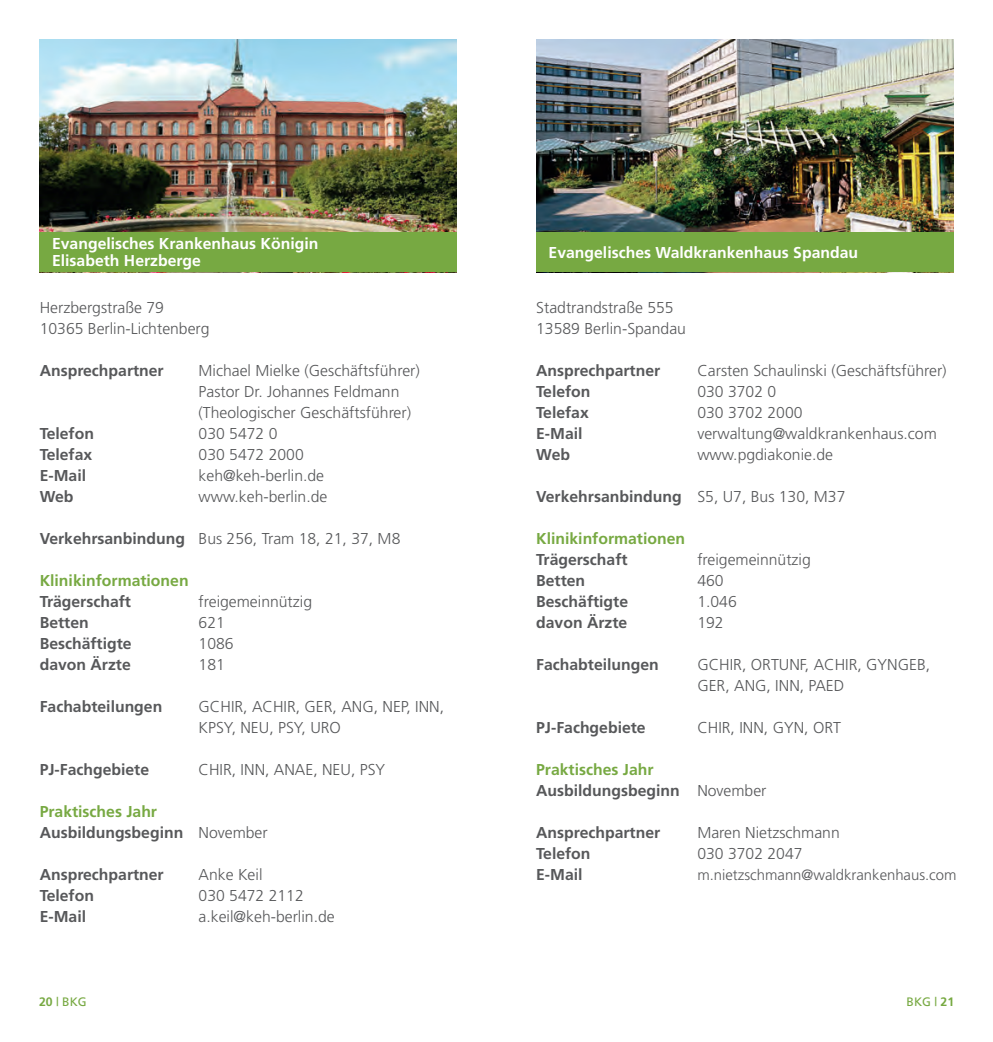
<style>
.page{position:relative;width:993px;height:1042px;background:#fff}
.page>*{position:absolute;margin:0;border:0;box-sizing:border-box;transform-origin:0 0}
.t1{font:300 15.75px/21px "Frutiger";color:#57585a}
.t2{font:700 15.75px/21px "Frutiger";color:#57585a}
.t3{font:700 15.75px/17px "Frutiger";color:#fff}
.t4{font:700 15.75px "Frutiger";color:#77a942}
.t5{font:300 14.88px "Frutiger";color:#57585a}
.t6{font:12.25px "Frutiger";color:#77a942}
.s1{font-weight:700}
.s2{color:#77a942}
.s3{font-weight:300}
</style>
<div class="page">
<img style="left:536px;top:40px;width:416px;height:192px">
<div style="left:536px;top:232px;width:416px;height:40px;background:#77a942"></div>
<img style="left:40px;top:40px;width:416px;height:192px">
<div style="left:40px;top:232px;width:416px;height:40px;background:#77a942"></div>
<p class="t3" style="left:52px;top:235px;width:268px">Evangelisches Krankenhaus Königin<br>Elisabeth Herzberge</p>
<p class="t1" style="left:40px;top:297px;width:171px">Herzbergstraße 79<br>10365 Berlin-Lichtenberg</p>
<p class="t2" style="left:40px;top:360px;width:125px">Ansprechpartner</p>
<p class="t1" style="left:198px;top:360px;width:223px">Michael Mielke (Geschäftsführer)<br>Pastor Dr. Johannes Feldmann (Theologischer Geschäftsführer)</p>
<p class="t2" style="left:40px;top:423px;width:56px">Telefon</p>
<p class="t1" style="left:198px;top:423px;width:80px">030 5472 0</p>
<p class="t2" style="left:40px;top:444px;width:54px">Telefax</p>
<p class="t1" style="left:198px;top:444px;width:107px">030 5472 2000</p>
<p class="t2" style="left:40px;top:465px;width:48px">E-Mail</p>
<p class="t1" style="left:198px;top:465px;width:127px">keh@keh-berlin.de</p>
<p class="t2" style="left:40px;top:486px;width:35px">Web</p>
<p class="t1" style="left:198px;top:486px;width:130px">www.keh-berlin.de</p>
<p class="t1" style="left:40px;top:528px;width:362px"><span class="s1">Verkehrsanbindung</span> Bus 256, Tram 18, 21, 37, M8</p>
<p class="t4" style="left:40px;top:571px;width:150px">Klinikinformationen</p>
<p class="t2" style="left:40px;top:591px;width:93px">Trägerschaft</p>
<p class="t1" style="left:198px;top:591px;width:115px">freigemeinnützig</p>
<p class="t2" style="left:40px;top:612px;width:51px">Betten</p>
<p class="t1" style="left:198px;top:612px;width:28px">621</p>
<p class="t2" style="left:40px;top:633px;width:93px">Beschäftigte</p>
<p class="t1" style="left:198px;top:633px;width:37px">1086</p>
<p class="t2" style="left:40px;top:654px;width:93px">davon Ärzte</p>
<p class="t1" style="left:198px;top:654px;width:28px">181</p>
<p class="t2" style="left:40px;top:696px;width:124px">Fachabteilungen</p>
<p class="t1" style="left:198px;top:696px;width:247px">GCHIR, ACHIR, GER, ANG, NEP, INN,<br>KPSY, NEU, PSY, URO</p>
<p class="t2" style="left:40px;top:759px;width:111px">PJ-Fachgebiete</p>
<p class="t1" style="left:198px;top:759px;width:188px">CHIR, INN, ANAE, NEU, PSY</p>
<p class="t2" style="left:40px;top:801px;width:229px"><span class="s2">Praktisches Jahr<br></span>Ausbildungsbeginn <span class="s3">November</span></p>
<p class="t2" style="left:40px;top:864px;width:125px">Ansprechpartner</p>
<p class="t1" style="left:198px;top:864px;width:65px">Anke Keil</p>
<p class="t2" style="left:40px;top:885px;width:56px">Telefon</p>
<p class="t1" style="left:198px;top:885px;width:107px">030 5472 2112</p>
<p class="t2" style="left:40px;top:906px;width:48px">E-Mail</p>
<p class="t1" style="left:198px;top:906px;width:137px">a.keil@keh-berlin.de</p>
<p class="t3" style="left:548px;top:244px;width:311px">Evangelisches Waldkrankenhaus Spandau</p>
<p class="t1" style="left:536px;top:297px;width:151px">Stadtrandstraße 555<br>13589 Berlin-Spandau</p>
<p class="t2" style="left:536px;top:360px;width:125px">Ansprechpartner</p>
<p class="t1" style="left:697px;top:360px;width:251px">Carsten Schaulinski (Geschäftsführer)</p>
<p class="t2" style="left:536px;top:381px;width:56px">Telefon</p>
<p class="t1" style="left:697px;top:381px;width:80px">030 3702 0</p>
<p class="t2" style="left:536px;top:402px;width:54px">Telefax</p>
<p class="t1" style="left:697px;top:402px;width:107px">030 3702 2000</p>
<p class="t2" style="left:536px;top:423px;width:48px">E-Mail</p>
<p class="t1" style="left:697px;top:423px;width:241px">verwaltung@waldkrankenhaus.com</p>
<p class="t2" style="left:536px;top:444px;width:35px">Web</p>
<p class="t1" style="left:697px;top:444px;width:137px">www.pgdiakonie.de</p>
<p class="t2" style="left:536px;top:486px;width:310px">Verkehrsanbindung <span class="s3">S5, U7, Bus 130, M37</span></p>
<p class="t4" style="left:536px;top:529px;width:150px">Klinikinformationen</p>
<p class="t2" style="left:536px;top:549px;width:93px">Trägerschaft</p>
<p class="t1" style="left:697px;top:549px;width:115px">freigemeinnützig</p>
<p class="t2" style="left:536px;top:570px;width:51px">Betten</p>
<p class="t1" style="left:697px;top:570px;width:28px">460</p>
<p class="t2" style="left:536px;top:591px;width:93px">Beschäftigte</p>
<p class="t1" style="left:697px;top:591px;width:41px">1.046</p>
<p class="t2" style="left:536px;top:612px;width:93px">davon Ärzte</p>
<p class="t1" style="left:697px;top:612px;width:28px">192</p>
<p class="t2" style="left:536px;top:654px;width:124px">Fachabteilungen</p>
<p class="t1" style="left:697px;top:654px;width:234px">GCHIR, ORTUNF, ACHIR, GYNGEB,<br>GER, ANG, INN, PAED</p>
<p class="t2" style="left:536px;top:717px;width:111px">PJ-Fachgebiete</p>
<p class="t1" style="left:697px;top:717px;width:145px">CHIR, INN, GYN, ORT</p>
<p class="t2" style="left:536px;top:759px;width:232px"><span class="s2">Praktisches Jahr<br></span>Ausbildungsbeginn <span class="s3">November</span></p>
<p class="t2" style="left:536px;top:822px;width:125px">Ansprechpartner</p>
<p class="t1" style="left:697px;top:822px;width:144px">Maren Nietzschmann</p>
<p class="t2" style="left:536px;top:843px;width:56px">Telefon</p>
<p class="t1" style="left:697px;top:843px;width:107px">030 3702 2047</p>
<p class="t2" style="left:536px;top:864px;width:48px">E-Mail</p>
<p class="t5" style="left:697px;top:866px;width:261px">m.nietzschmann@waldkrankenhaus.com</p>
<p class="t6" style="left:39px;top:994px;width:49px"><span class="s1">20</span> | BKG</p>
<p class="t6" style="left:906px;top:994px;width:49px">BKG | <span class="s1">21</span></p>
</div>
